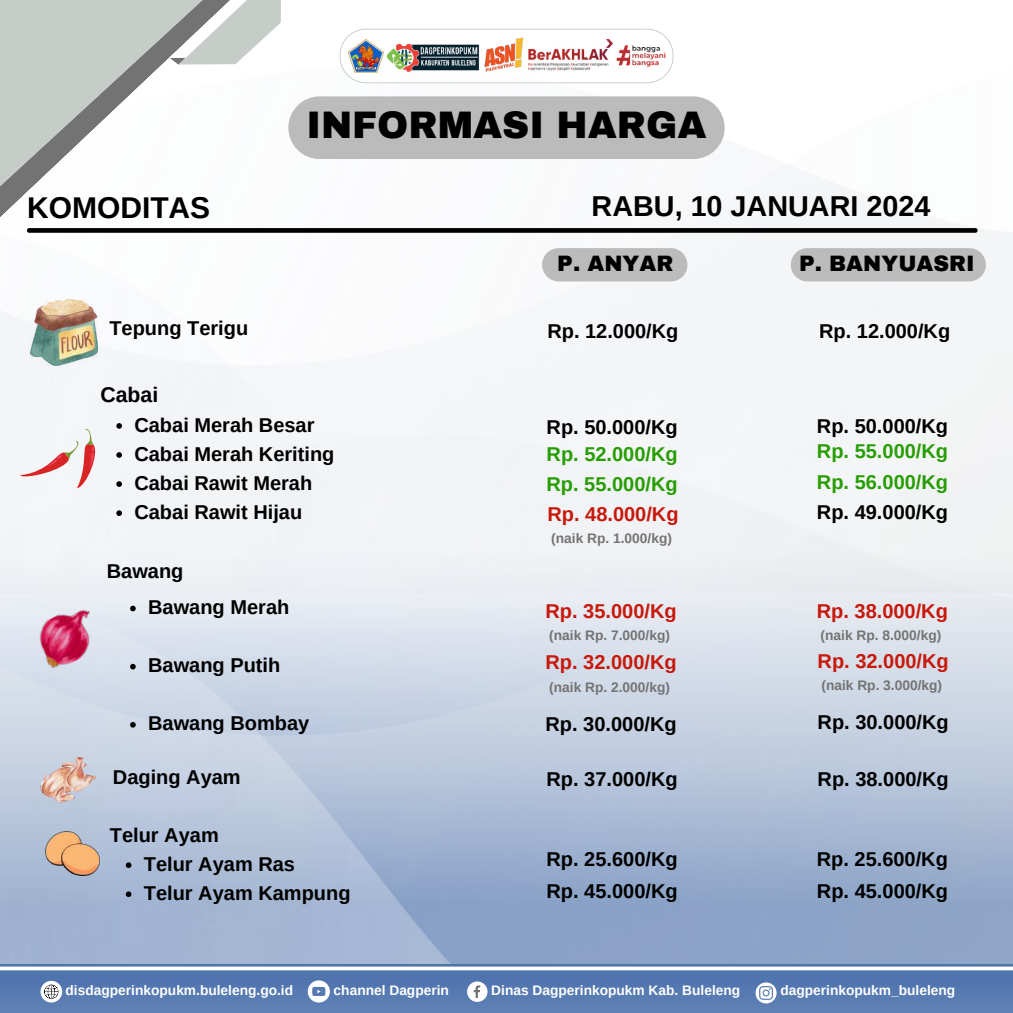
<style>
.page{position:relative;width:1013px;height:1013px;background:#fff}
.page>*{position:absolute;margin:0;border:0;box-sizing:border-box;transform-origin:0 0}
.t1{font:900 37.5px "Archivo";color:#000}
.t2{font:700 30px "Arimo";color:#000}
.t3{font:700 28.75px "Arimo";color:#000}
.t4{font:900 21.75px "Archivo";color:#000}
.t5{font:700 21.25px "Arimo";color:#000}
.t6{font:700 20px/29px "Arimo";color:#000}
.t7{font:700 20px "Arimo";color:#c7180b}
.t8{font:700 20px/30.6px "Arimo";color:#279d04}
.t9{font:700 13.75px "Arimo";color:#fff}
.t10{font:700 13.75px "Arimo";color:#737373}
</style>
<div class="page">
<div style="left:0;top:549px;width:1012px;height:463px;background:#5579b1"></div>
<img style="left:0;top:592px;width:1012px;height:371px">
<img style="left:0;top:28px;width:1012px;height:564px">
<svg style="left:467px;top:981px;width:20px;height:20px"></svg>
<svg style="left:40px;top:980px;width:22px;height:22px"></svg>
<svg style="left:308px;top:980px;width:22px;height:22px"></svg>
<svg style="left:755px;top:982px;width:21px;height:21px"></svg>
<svg style="left:0;top:966px;width:1012px;height:4px;background:#e4eaf2"></svg>
<svg style="left:339px;top:29px;width:334px;height:54px"></svg>
<img style="left:349px;top:39px;width:34px;height:33px">
<img style="left:386px;top:42px;width:94px;height:30px">
<img style="left:528px;top:39px;width:82px;height:32px">
<img style="left:610px;top:39px;width:61px;height:35px">
<img style="left:481px;top:32px;width:47px;height:47px">
<svg style="left:243px;top:0;width:38px;height:65px"></svg>
<svg style="left:0;top:0;width:243px;height:266px"></svg>
<svg style="left:0;top:0;width:224px;height:215px"></svg>
<svg style="left:27px;top:228px;width:950px;height:5px;background:#0f0f0f"></svg>
<div style="left:288px;top:96px;width:436px;height:63px;background:#bbb;border-radius:31px"></div>
<div style="left:542px;top:248px;width:145px;height:33px;background:#bbb"></div>
<div style="left:790px;top:248px;width:195px;height:33px;background:#bbb"></div>
<img style="left:31px;top:299px;width:67px;height:66px">
<svg style="left:20px;top:427px;width:75px;height:61px"></svg>
<img style="left:30px;top:601px;width:77px;height:72px">
<img style="left:40px;top:757px;width:55px;height:46px">
<img style="left:46px;top:831px;width:53px;height:44px">
<svg style="left:116px;top:423px;width:6px;height:6px"></svg>
<svg style="left:116px;top:452px;width:6px;height:6px"></svg>
<svg style="left:116px;top:481px;width:6px;height:6px"></svg>
<svg style="left:116px;top:510px;width:6px;height:6px"></svg>
<svg style="left:130px;top:605px;width:6px;height:6px"></svg>
<svg style="left:130px;top:664px;width:6px;height:5px"></svg>
<svg style="left:130px;top:722px;width:6px;height:5px"></svg>
<svg style="left:126px;top:862px;width:5px;height:6px"></svg>
<svg style="left:126px;top:891px;width:5px;height:6px"></svg>
<h1 class="t1" style="left:306px;top:105px;width:401px">INFORMASI HARGA</h1>
<h2 class="t2" style="left:27px;top:191px;width:185px">KOMODITAS</h2>
<h3 class="t3" style="left:591px;top:190px;width:340px">RABU, 10 JANUARI 2024</h3>
<p class="t4" style="left:557px;top:252px;width:118px">P. ANYAR</p>
<p class="t4" style="left:799px;top:252px;width:177px">P. BANYUASRI</p>
<p class="t6" style="left:109px;top:314px;width:140px">Tepung Terigu</p>
<p class="t5" style="left:100px;top:383px;width:59px">Cabai</p>
<p class="t6" style="left:134px;top:410px;width:201px">Cabai Merah Besar<br>Cabai Merah Keriting<br>Cabai Rawit Merah<br>Cabai Rawit Hijau</p>
<p class="t6" style="left:107px;top:557px;width:78px">Bawang</p>
<p class="t6" style="left:148px;top:592px;width:143px">Bawang Merah</p>
<p class="t6" style="left:148px;top:651px;width:134px">Bawang Putih</p>
<p class="t6" style="left:148px;top:709px;width:163px">Bawang Bombay</p>
<p class="t6" style="left:547px;top:317px;width:133px">Rp. 12.000/Kg</p>
<p class="t6" style="left:819px;top:317px;width:133px">Rp. 12.000/Kg</p>
<p class="t6" style="left:546px;top:412px;width:133px">Rp. 50.000/Kg</p>
<p class="t6" style="left:817px;top:411px;width:133px">Rp. 50.000/Kg</p>
<p class="t8" style="left:546px;top:439px;width:133px">Rp. 52.000/Kg</p>
<p class="t8" style="left:546px;top:469px;width:133px">Rp. 55.000/Kg</p>
<p class="t7" style="left:547px;top:502px;width:133px">Rp. 48.000/Kg</p>
<p class="t10" style="left:551px;top:530px;width:122px">(naik Rp. 1.000/kg)</p>
<p class="t8" style="left:817px;top:436px;width:133px">Rp. 55.000/Kg<br>Rp. 56.000/Kg</p>
<p class="t6" style="left:817px;top:497px;width:133px">Rp. 49.000/Kg</p>
<p class="t7" style="left:545px;top:599px;width:133px">Rp. 35.000/Kg</p>
<p class="t10" style="left:549px;top:627px;width:122px">(naik Rp. 7.000/kg)</p>
<p class="t7" style="left:816px;top:599px;width:133px">Rp. 38.000/Kg</p>
<p class="t10" style="left:820px;top:627px;width:122px">(naik Rp. 8.000/kg)</p>
<p class="t7" style="left:545px;top:651px;width:133px">Rp. 32.000/Kg</p>
<p class="t10" style="left:549px;top:679px;width:122px">(naik Rp. 2.000/kg)</p>
<p class="t7" style="left:817px;top:649px;width:133px">Rp. 32.000/Kg</p>
<p class="t10" style="left:821px;top:678px;width:122px">(naik Rp. 3.000/kg)</p>
<p class="t6" style="left:545px;top:709px;width:133px">Rp. 30.000/Kg</p>
<p class="t6" style="left:817px;top:707px;width:133px">Rp. 30.000/Kg</p>
<p class="t6" style="left:113px;top:763px;width:129px">Daging Ayam</p>
<p class="t6" style="left:546px;top:764px;width:133px">Rp. 37.000/Kg</p>
<p class="t6" style="left:144px;top:820px;width:208px;text-indent:-34px">Telur Ayam<br>Telur Ayam Ras<br>Telur Ayam Kampung</p>
<p class="t6" style="left:817px;top:764px;width:133px">Rp. 38.000/Kg</p>
<p class="t6" style="left:546px;top:844px;width:133px">Rp. 25.600/Kg</p>
<p class="t6" style="left:816px;top:844px;width:133px">Rp. 25.600/Kg</p>
<p class="t6" style="left:546px;top:876px;width:133px">Rp. 45.000/Kg</p>
<p class="t6" style="left:817px;top:876px;width:133px">Rp. 45.000/Kg</p>
<p class="t9" style="left:66px;top:983px;width:229px">disdagperinkopukm.buleleng.go.id</p>
<p class="t9" style="left:333px;top:982px;width:117px">channel Dagperin</p>
<p class="t9" style="left:491px;top:983px;width:250px">Dinas Dagperinkopukm Kab. Buleleng</p>
<p class="t9" style="left:780px;top:983px;width:176px">dagperinkopukm_buleleng</p>
</div>
